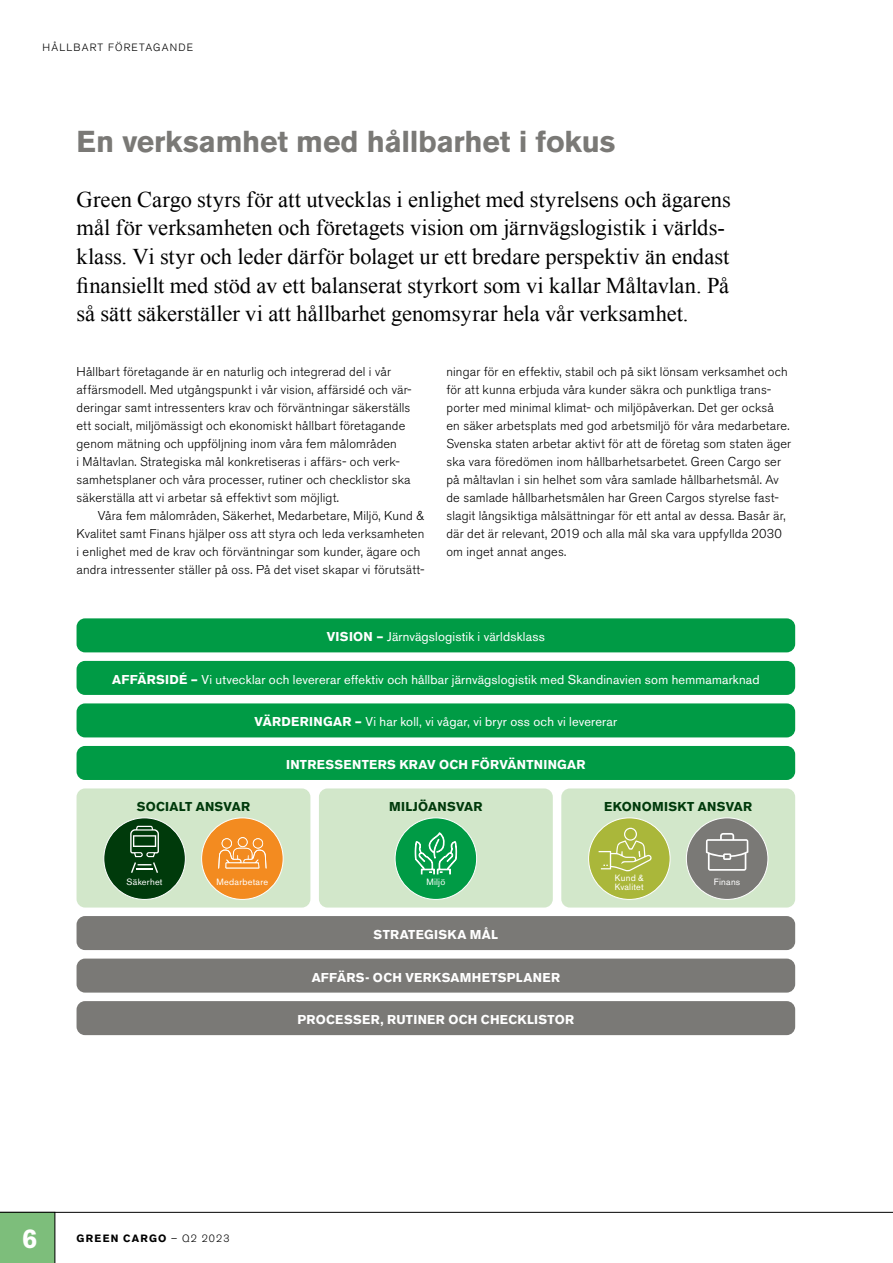
<style>
.page{position:relative;width:893px;height:1263px;background:#fff}
.page>*{position:absolute;margin:0;border:0;box-sizing:border-box;transform-origin:0 0}
.t1{font:700 30px "Akzidenz Grotesk BE";letter-spacing:-.005em;color:#7a7976}
.t2{font:700 27px "Akzidenz Grotesk BE";color:#fff}
.t3{font:22.5px/28.5px "Times New Roman";color:#000}
.t4{font:300 12.75px/18px "Akzidenz Grotesk BE";letter-spacing:.01em;color:#000}
.t5{font:12.75px "Akzidenz Grotesk BE";letter-spacing:.015em;color:#fff}
.t6{font:700 12.75px "Akzidenz Grotesk BE";letter-spacing:.025em;color:#fff}
.t7{font:700 12.75px "Akzidenz Grotesk BE";letter-spacing:.02em;color:#003a0b}
.t8{font:300 10.5px "Akzidenz Grotesk BE";letter-spacing:.11em;color:#000}
.t9{font:700 10.5px "Akzidenz Grotesk BE";letter-spacing:.125em;color:#000}
.t10{font:9.15px/9.1px "Akzidenz Grotesk BE";letter-spacing:.025em;color:#fff}
.s1{font-weight:700}
.s2{font-weight:300}
</style>
<div class="page">
<svg style="left:55px;top:1212px;width:838px;height:51px"></svg>
<div style="left:0;top:1212px;width:55px;height:51px;background:#7dbe7b"></div>
<div style="left:77px;top:788px;width:233px;height:119px;background:#d2e7ca;border-radius:9px"></div>
<div style="left:77px;top:618px;width:718px;height:34px;background:#009b45;border-radius:9px"></div>
<div style="left:77px;top:661px;width:718px;height:34px;background:#009b45;border-radius:9px"></div>
<div style="left:77px;top:703px;width:718px;height:34px;background:#009b45;border-radius:9px"></div>
<div style="left:77px;top:746px;width:718px;height:34px;background:#009b45;border-radius:9px"></div>
<div style="left:77px;top:916px;width:718px;height:34px;background:#7a7976;border-radius:9px"></div>
<div style="left:77px;top:958px;width:718px;height:34px;background:#7a7976;border-radius:9px"></div>
<div style="left:77px;top:1001px;width:718px;height:34px;background:#7a7976;border-radius:9px"></div>
<div style="left:319px;top:788px;width:234px;height:119px;background:#d2e7ca;border-radius:9px"></div>
<div style="left:561px;top:788px;width:234px;height:119px;background:#d2e7ca;border-radius:9px"></div>
<div style="left:104px;top:818px;width:81px;height:81px;background:#003a0b;border-radius:50%"></div>
<div style="left:103px;top:817px;width:83px;height:83px;border:1px solid #fff;border-radius:50%"></div>
<svg style="left:130px;top:826px;width:29px;height:47px"></svg>
<div style="left:202px;top:818px;width:81px;height:81px;background:#f38b20;border-radius:50%"></div>
<div style="left:201px;top:817px;width:83px;height:83px;border:1px solid #fff;border-radius:50%"></div>
<svg style="left:218px;top:837px;width:48px;height:32px"></svg>
<div style="left:223px;top:839px;width:8px;height:9px;background:#f28b20;border-radius:50%"></div>
<div style="left:254px;top:839px;width:8px;height:9px;background:#f28b20;border-radius:50%"></div>
<div style="left:239px;top:838px;width:8px;height:8px;background:#f28b20;border-radius:50%"></div>
<div style="left:589px;top:818px;width:81px;height:81px;background:#aab73a;border-radius:50%"></div>
<div style="left:588px;top:817px;width:82px;height:83px;border:1px solid #fff;border-radius:50%"></div>
<svg style="left:624px;top:828px;width:13px;height:13px"></svg>
<div style="left:625px;top:829px;width:11px;height:10px;background:#aab73a;border-radius:50%"></div>
<svg style="left:599px;top:840px;width:53px;height:31px"></svg>
<div style="left:686px;top:818px;width:82px;height:81px;background:#7a7976;border-radius:50%"></div>
<div style="left:686px;top:817px;width:82px;height:83px;border:1px solid #fff;border-radius:50%"></div>
<svg style="left:706px;top:833px;width:42px;height:38px"></svg>
<div style="left:395px;top:818px;width:82px;height:81px;background:#009b45;border-radius:50%"></div>
<div style="left:395px;top:817px;width:82px;height:83px;border:1px solid #fff;border-radius:50%"></div>
<svg style="left:414px;top:832px;width:44px;height:43px"></svg>
<p class="t8" style="left:43px;top:41px;width:152px">HÅLLBART FÖRETAGANDE</p>
<h1 class="t1" style="left:77px;top:124px;width:540px">En verksamhet med hållbarhet i fokus</h1>
<p class="t3" style="left:77px;top:185px;width:656px">Green Cargo styrs för att utvecklas i enlighet med styrelsens och ägarens mål för verksamheten och företagets vision om järnvägslogistik i världs&shy;klass. Vi styr och leder därför bolaget ur ett bredare perspektiv än endast finansiellt med stöd av ett balanserat styrkort som vi kallar Måltavlan. På så sätt säkerställer vi att hållbarhet genomsyrar hela vår verksamhet.</p>
<p class="t4" style="left:77px;top:363px;width:337px">Hållbart företagande är en naturlig och integrerad del i vår affärsmodell. Med utgångspunkt i vår vision, affärsidé och vär&shy;deringar samt intressenters krav och förväntningar säkerställs ett socialt, miljömässigt och ekonomiskt hållbart företagande genom mätning och uppföljning inom våra fem målområden<br>i Måltavlan. Strategiska mål konkretiseras i affärs- och verk&shy;samhetsplaner och våra processer, rutiner och checklistor ska säkerställa att vi arbetar så effektivt som möjligt.</p>
<p class="t4" style="left:77px;top:507px;width:350px;text-indent:21px">Våra fem målområden, Säkerhet, Medarbetare, Miljö, Kund &amp; Kvalitet samt Finans hjälper oss att styra och leda verksamheten i enlighet med de krav och förväntningar som kunder, ägare och andra intressenter ställer på oss. På det viset skapar vi förutsätt-</p>
<p class="t4" style="left:446px;top:363px;width:346px">ningar för en effektiv, stabil och på sikt lönsam verksamhet och för att kunna erbjuda våra kunder säkra och punktliga trans&shy;porter med minimal klimat- och miljöpåverkan. Det ger också<br>en säker arbetsplats med god arbetsmiljö för våra medarbetare.<br>Svenska staten arbetar aktivt för att de företag som staten äger ska vara föredömen inom hållbarhetsarbetet. Green Cargo ser på måltavlan i sin helhet som våra samlade hållbarhetsmål. Av de samlade hållbarhetsmålen har Green Cargos styrelse fast&shy;slagit långsiktiga målsättningar för ett antal av dessa. Basår är, där det är relevant, 2019 och alla mål ska vara uppfyllda 2030 om inget annat anges.</p>
<p class="t5" style="left:327px;top:629px;width:220px"><span class="s1">VISION –</span> Järnvägslogistik i världsklass</p>
<p class="t5" style="left:112px;top:672px;width:649px"><span class="s1">AFFÄRSIDÉ –</span> Vi utvecklar och levererar effektiv och hållbar järnvägslogistik med Skandinavien som hemmamarknad</p>
<p class="t5" style="left:255px;top:714px;width:364px"><span class="s1">VÄRDERINGAR –</span> Vi har koll, vi vågar, vi bryr oss och vi levererar</p>
<p class="t6" style="left:286px;top:757px;width:301px">INTRESSENTERS KRAV OCH FÖRVÄNTNINGAR</p>
<p class="t7" style="left:137px;top:800px;width:115px">SOCIALT ANSVAR</p>
<p class="t7" style="left:389px;top:800px;width:95px">MILJÖANSVAR</p>
<p class="t7" style="left:604px;top:800px;width:150px">EKONOMISKT ANSVAR</p>
<p class="t10" style="left:127px;top:877px;width:37px">Säkerhet</p>
<p class="t10" style="left:217px;top:877px;width:53px">Medarbetare</p>
<p class="t10" style="left:615px;top:873px;width:30px">Kund &amp;<br>Kvalitet</p>
<p class="t10" style="left:426px;top:877px;width:20px">Miljö</p>
<p class="t10" style="left:714px;top:877px;width:28px">Finans</p>
<p class="t6" style="left:374px;top:927px;width:126px">STRATEGISKA MÅL</p>
<p class="t6" style="left:312px;top:970px;width:250px">AFFÄRS- OCH VERKSAMHETSPLANER</p>
<p class="t6" style="left:298px;top:1012px;width:278px">PROCESSER, RUTINER OCH CHECKLISTOR</p>
<h2 class="t2" style="left:22px;top:1223px;width:17px">6</h2>
<p class="t9" style="left:77px;top:1232px;width:155px">GREEN CARGO <span class="s2">– Q2 2023</span></p>
</div>
